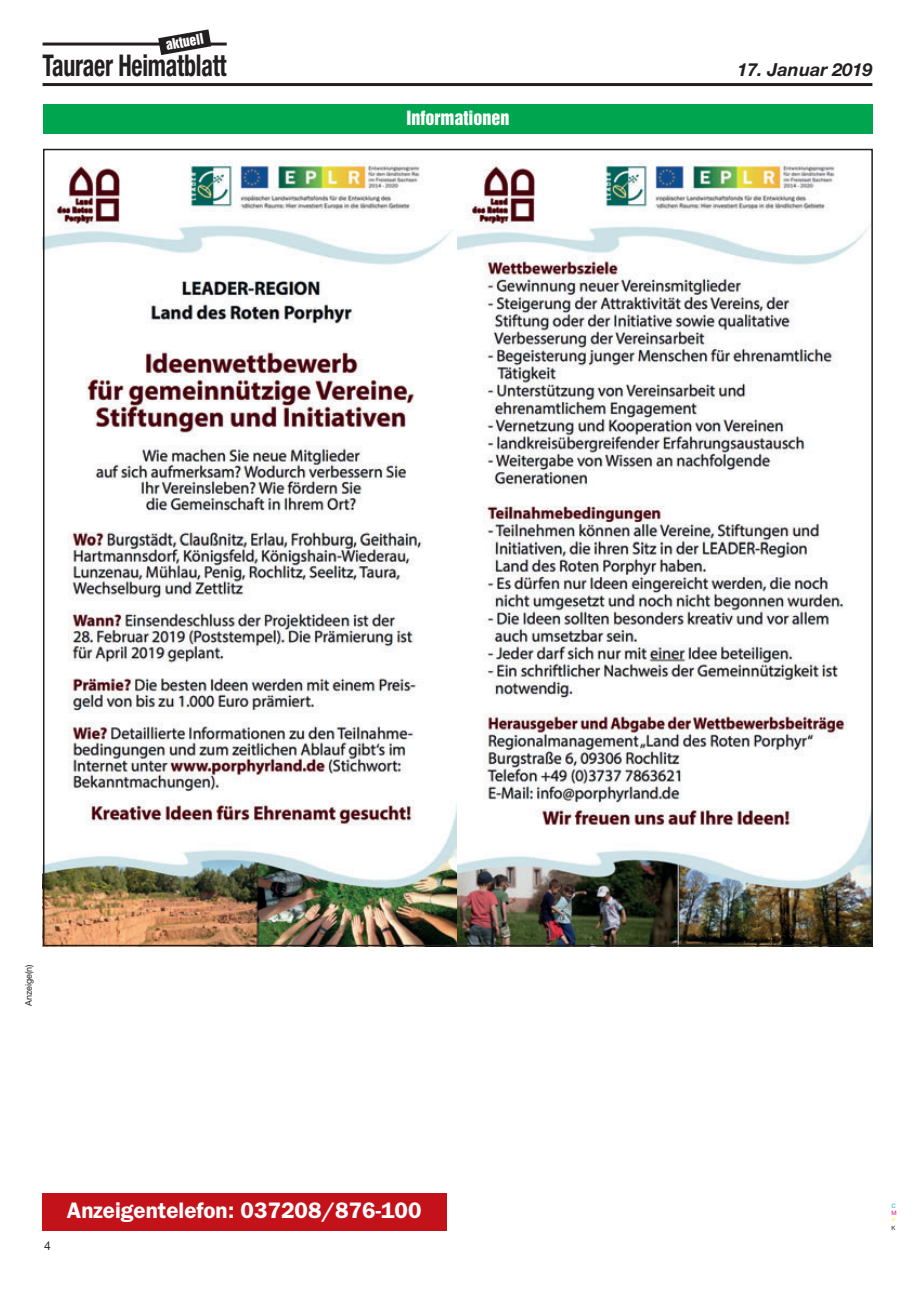
<style>
.page{position:relative;width:915px;height:1293px;background:#fff}
.page>*{position:absolute;margin:0;border:0;box-sizing:border-box;transform-origin:0 0}
.t1{font:700 condensed 30px "Helvetica Neue";letter-spacing:-.01em;color:#231f20;scale:.8 1}
.t2{font:600 22.5px "Franklin Gothic";color:#fff}
.t3{font:italic 700 18px "Helvetica Neue";color:#231f20}
.t4{font:18px "Helvetica Inserat";color:#fff}
.t5{font:13.5px "Helvetica Inserat";color:#fff}
.t6{font:12px "Helvetica Neue";color:#231f20}
.t7{font:9px "Helvetica Neue";color:#231f20}
.t8{font:6px "Helvetica Neue";color:#00aeef}
.t9{font:6px "Helvetica Neue";color:#ed028c}
.t10{font:6px "Helvetica Neue";color:#fff101}
.t11{font:6px "Helvetica Neue";color:#231f20}
</style>
<div class="page">
<hr style="left:43px;top:83px;width:829px;height:3px;background:#231f20">
<hr style="left:43px;top:43px;width:184px;height:3px;background:#231f20">
<svg style="left:158px;top:29px;width:53px;height:26px"></svg>
<img style="left:46px;top:160px;width:412px;height:783px">
<img style="left:458px;top:160px;width:411px;height:783px">
<div style="left:43px;top:104px;width:829px;height:30px;background:#00a54f"></div>
<div style="left:42px;top:1193px;width:404px;height:37px;background:#c4121a"></div>
<p class="t5" style="left:165px;top:40px;width:40px;rotate:-10deg">aktuell</p>
<h1 class="t1" style="left:43px;top:54px;width:231px">Tauraer Heimatblatt</h1>
<p class="t3" style="left:737px;top:63px;width:136px">17. Januar 2019</p>
<p class="t4" style="left:406px;top:111px;width:105px">Informationen</p>
<p class="t7" style="left:26px;top:1006px;width:43px;rotate:-90deg">Anzeige(n)</p>
<p class="t6" style="left:44px;top:1241px;width:8px">4</p>
<p class="t2" style="left:67px;top:1202px;width:356px">Anzeigentelefon: 037208/876-100</p>
<p class="t8" style="left:891px;top:1203px;width:6px">C</p>
<p class="t9" style="left:891px;top:1211px;width:7px">M</p>
<p class="t10" style="left:891px;top:1218px;width:5px">Y</p>
<p class="t11" style="left:891px;top:1225px;width:6px">K</p>
</div>
